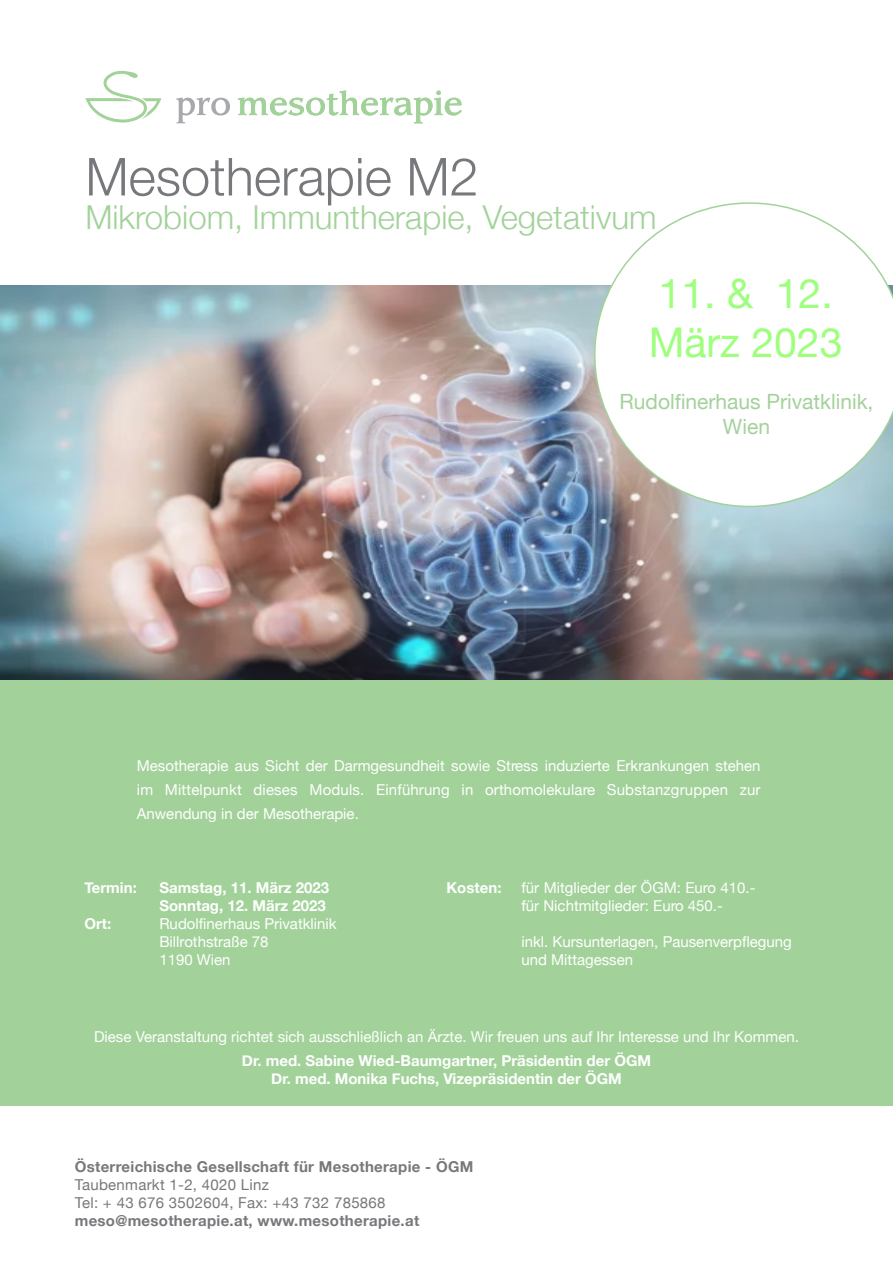
<style>
.page{position:relative;width:893px;height:1263px;background:#fff}
.page>*{position:absolute;margin:0;border:0;box-sizing:border-box;transform-origin:0 0}
.t1{font:300 52.5px "Helvetica Neue";color:#76787b}
.t2{font:40.95px/49.2px "Helvetica Neue";color:#9eff7d}
.t3{font:300 33px "Helvetica Neue";color:#a2d29a}
.t4{font:21px/24.5px "Helvetica Neue";color:#a4d19b;text-align:center}
.t5{font:15px/18px "Helvetica Neue";color:#fff}
.t6{font:700 15px/18px "Helvetica Neue";color:#fff}
.t7{font:700 15px "Helvetica Neue";letter-spacing:.02em;color:#76787b}
.t8{font:15px "Helvetica Neue";letter-spacing:.02em;color:#76787b}
</style>
<div class="page">
<svg style="left:238px;top:91px;width:224px;height:32px"></svg>
<svg style="left:176px;top:98px;width:54px;height:25px"></svg>
<svg style="left:85px;top:71px;width:76px;height:52px"></svg>
<img style="left:0;top:286px;width:893px;height:394px">
<div style="left:0;top:680px;width:893px;height:426px;background:#a2d29a"></div>
<svg style="left:594px;top:202px;width:299px;height:305px"></svg>
<p class="t1" style="left:85px;top:134px;width:395px">Mesotherapie M2</p>
<p class="t3" style="left:85px;top:191px;width:573px">Mikrobiom, Immuntherapie, Vegetativum</p>
<h2 class="t2" style="left:649px;top:268px;width:195px">11. &amp; 12.<br>März 2023</h2>
<h3 class="t4" style="left:619px;top:389px;width:255px">Rudolfinerhaus Privatklinik,<br>Wien</h3>
<p class="t5" style="left:137px;top:753px;width:625px;line-height:23.9px;text-align:justify">Mesotherapie aus Sicht der Darmgesundheit sowie Stress induzierte Erkrankungen stehen im Mittelpunkt dieses Moduls. Einführung in orthomolekulare Substanzgruppen zur Anwendung in der Mesotherapie.</p>
<p class="t6" style="left:84px;top:879px;width:54px">Termin:</p>
<p class="t6" style="left:84px;top:915px;width:28px">Ort:</p>
<p class="t6" style="left:159px;top:878px;width:171px">Samstag, 11. März 2023<br>Sonntag, 12. März 2023</p>
<p class="t5" style="left:159px;top:914px;width:179px">Rudolfinerhaus Privatklinik<br>Billrothstraße 78<br>1190 Wien</p>
<p class="t6" style="left:446px;top:879px;width:57px">Kosten:</p>
<p class="t5" style="left:521px;top:878px;width:236px">für Mitglieder der ÖGM: Euro 410.- für Nichtmitglieder: Euro 450.-</p>
<p class="t5" style="left:521px;top:933px;width:272px">inkl. Kursunterlagen, Pausenverpflegung und Mittagessen</p>
<p class="t5" style="left:94px;top:1028px;width:706px">Diese Veranstaltung richtet sich ausschließlich an Ärzte. Wir freuen uns auf Ihr Interesse und Ihr Kommen.</p>
<p class="t6" style="left:242px;top:1052px;width:411px">Dr. med. Sabine Wied-Baumgartner, Präsidentin der ÖGM</p>
<p class="t6" style="left:271px;top:1070px;width:352px">Dr. med. Monika Fuchs, Vizepräsidentin der ÖGM</p>
<p class="t7" style="left:75px;top:1155px;width:400px">Österreichische Gesellschaft für Mesotherapie - ÖGM</p>
<p class="t8" style="left:75px;top:1174px;width:196px">Taubenmarkt 1-2, 4020 Linz</p>
<p class="t8" style="left:75px;top:1192px;width:312px">Tel: + 43 676 3502604, Fax: +43 732 785868</p>
<p class="t7" style="left:75px;top:1209px;width:346px">meso@mesotherapie.at, www.mesotherapie.at</p>
</div>
